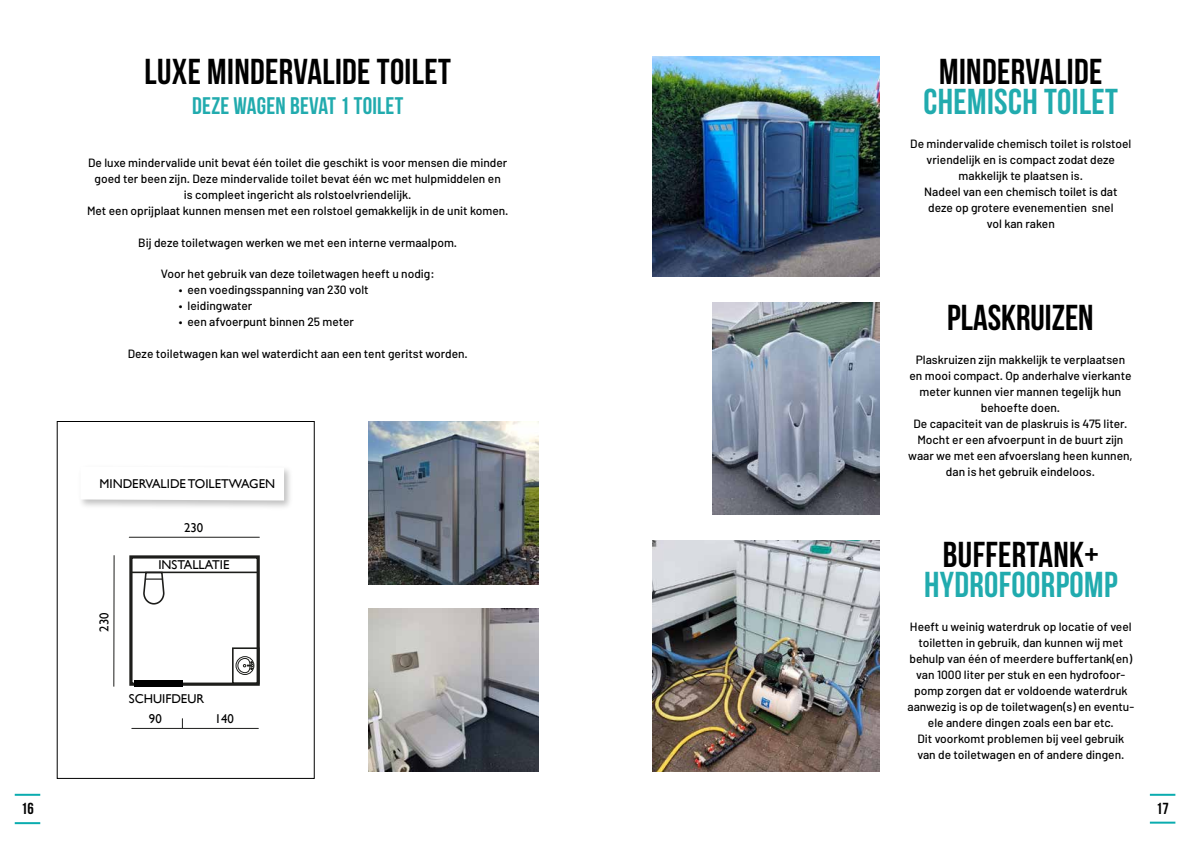
<style>
.page{position:relative;width:1191px;height:842px;background:#fff}
.page>*{position:absolute;margin:0;border:0;box-sizing:border-box;transform-origin:0 0}
.t1{font:36px "Bebas Neue";letter-spacing:.01em;color:#000}
.t2{font:36px "Bebas Neue";letter-spacing:.01em;color:#21abae}
.t3{font:24px "Bebas Neue";letter-spacing:.01em;color:#21abae}
.t4{font:16px "Bebas Neue";color:#000}
.t5{font:12.8px "Gill Sans";color:#000}
.t6{font:500 12px/16px "Barlow";color:#000;text-align:center}
</style>
<div class="page">
<img style="left:81px;top:468px;width:209px;height:39px">
<svg style="left:81px;top:468px;width:203px;height:32px"></svg>
<div style="left:129px;top:555px;width:131px;height:131px;border:3px solid #1d1d1b"></div>
<div style="left:130px;top:556px;width:129px;height:17px;border:2px solid #1d1e1b"></div>
<div style="left:236px;top:656px;width:18px;height:19px;border:1px solid #1d1e1b;border-radius:50%"></div>
<svg style="left:237px;top:658px;width:16px;height:15px"></svg>
<hr style="left:113px;top:555px;width:1px;height:132px;background:#1d1d1b">
<hr style="left:132px;top:728px;width:126px;height:1px;background:#1d1d1b">
<hr style="left:129px;top:537px;width:130px;height:1px;background:#1d1d1b">
<svg style="left:142px;top:571px;width:23px;height:34px"></svg>
<div style="left:232px;top:647px;width:27px;height:37px;border:2px solid #1d1e1b"></div>
<div style="left:134px;top:680px;width:49px;height:6px;background:#000"></div>
<div style="left:57px;top:421px;width:258px;height:358px;border:1px solid #000"></div>
<img style="left:369px;top:421px;width:170px;height:163px">
<img style="left:369px;top:608px;width:170px;height:163px">
<img style="left:652px;top:57px;width:227px;height:219px">
<img style="left:713px;top:302px;width:166px;height:212px">
<img style="left:652px;top:540px;width:227px;height:231px">
<hr style="left:1149px;top:822px;width:26px;height:2px;background:#0aacaf">
<hr style="left:15px;top:822px;width:25px;height:2px;background:#0aacaf">
<hr style="left:15px;top:794px;width:25px;height:2px;background:#0aacaf">
<hr style="left:1149px;top:794px;width:26px;height:2px;background:#0aacaf">
<h1 class="t1" style="left:145px;top:52px;width:308px">LUXE MINDERVALIDE TOILET</h1>
<h2 class="t3" style="left:192px;top:92px;width:212px">DEZE WAGEN BEVAT 1 TOILET</h2>
<p class="t6" style="left:87px;top:154px;width:423px">De luxe mindervalide unit bevat één toilet die geschikt is voor mensen die minder goed ter been zijn. Deze mindervalide toilet bevat één wc met hulpmiddelen en<br>is compleet ingericht als rolstoelvriendelijk.<br>Met een oprijplaat kunnen mensen met een rolstoel gemakkelijk in de unit komen.</p>
<p class="t6" style="left:138px;top:234px;width:320px">Bij deze toiletwagen werken we met een interne vermaalpom.</p>
<p class="t6" style="left:161px;top:266px;width:275px">Voor het gebruik van deze toiletwagen heeft u nodig:</p>
<p class="t6" style="left:179px;top:282px;width:191px">• een voedingsspanning van 230 volt</p>
<p class="t6" style="left:179px;top:298px;width:75px">• leidingwater</p>
<p class="t6" style="left:179px;top:314px;width:177px">• een afvoerpunt binnen 25 meter</p>
<p class="t6" style="left:128px;top:346px;width:341px">Deze toiletwagen kan wel waterdicht aan een tent geritst worden.</p>
<p class="t5" style="left:99px;top:476px;width:177px">MINDERVALIDE TOILETWAGEN</p>
<p class="t5" style="left:184px;top:520px;width:21px">230</p>
<p class="t5" style="left:96px;top:632px;width:21px;rotate:-90deg">230</p>
<p class="t5" style="left:158px;top:557px;width:73px">INSTALLATIE</p>
<p class="t5" style="left:129px;top:691px;width:77px">SCHUIFDEUR</p>
<p class="t5" style="left:149px;top:711px;width:14px">90</p>
<p class="t5" style="left:215px;top:711px;width:21px">140</p>
<h1 class="t1" style="left:939px;top:52px;width:165px">MINDERVALIDE</h1>
<h1 class="t2" style="left:923px;top:81px;width:196px">CHEMISCH TOILET</h1>
<p class="t6" style="left:910px;top:135px;width:223px">De mindervalide chemisch toilet is rolstoel vriendelijk en is compact zodat deze makkelijk te plaatsen is.<br>Nadeel van een chemisch toilet is dat<br>deze op grotere evenementien snel<br>vol kan raken</p>
<h1 class="t1" style="left:947px;top:298px;width:148px">PLASKRUIZEN</h1>
<p class="t6" style="left:908px;top:352px;width:226px">Plaskruizen zijn makkelijk te verplaatsen en mooi compact. Op anderhalve vierkante meter kunnen vier mannen tegelijk hun behoefte doen.<br>De capaciteit van de plaskruis is 475 liter.<br>Mocht er een afvoerpunt in de buurt zijn waar we met een afvoerslang heen kunnen, dan is het gebruik eindeloos.</p>
<h1 class="t1" style="left:943px;top:535px;width:157px">BUFFERTANK+</h1>
<h1 class="t2" style="left:924px;top:565px;width:195px">HYDROFOORPOMP</h1>
<p class="t6" style="left:907px;top:618px;width:228px">Heeft u weinig waterdruk op locatie of veel toiletten in gebruik, dan kunnen wij met behulp van één of meerdere buffertank(en) van 1000 liter per stuk en een hydrofoor&shy;pomp zorgen dat er voldoende waterdruk aanwezig is op de toiletwagen(s) en eventu&shy;ele andere dingen zoals een bar etc.<br>Dit voorkomt problemen bij veel gebruik van de toiletwagen en of andere dingen.</p>
<h3 class="t4" style="left:21px;top:800px;width:14px">16</h3>
<h3 class="t4" style="left:1156px;top:799px;width:14px">17</h3>
</div>
